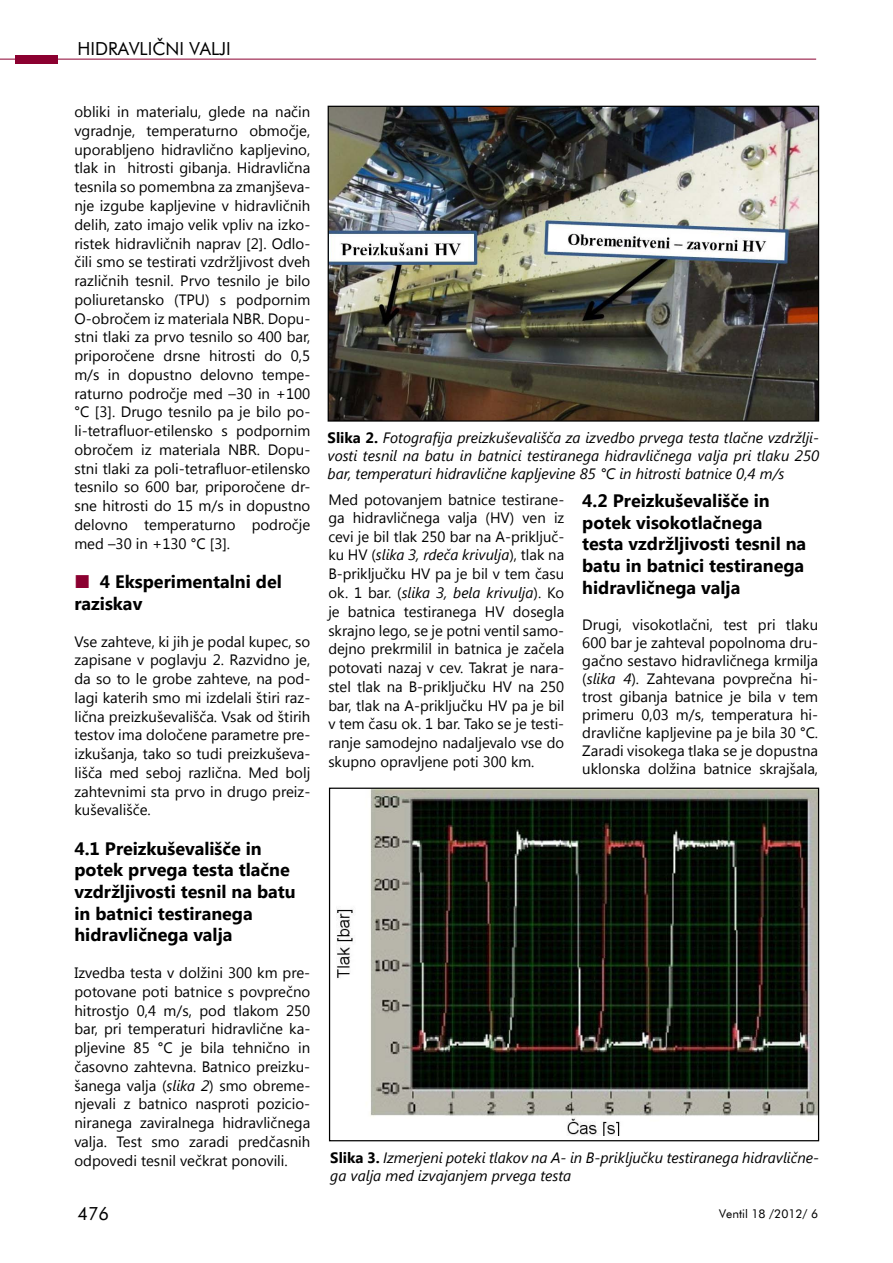
<style>
.page{position:relative;width:893px;height:1263px;background:#fff}
.page>*{position:absolute;margin:0;border:0;box-sizing:border-box;transform-origin:0 0}
.t1{font:700 18px/21.6px "Segoe UI";color:#000}
.t2{font:18px "Futura BT";color:#000}
.t3{font:15px/18.8px "Segoe UI";color:#000;text-align:justify}
.t4{font:italic 15px/18px "Segoe UI";color:#000;text-align:justify}
.t5{font:12px "Futura BT";color:#000}
.s1{font-size:18.3px;color:#8b0030}
.s2{font-style:italic}
.s3{font-weight:700;font-style:normal}
</style>
<div class="page">
<hr style="left:0;top:59px;width:816px;height:1px;background:#8b0030">
<div style="left:15px;top:55px;width:43px;height:8px;background:#8b0030"></div>
<img style="left:330px;top:108px;width:487px;height:312px">
<div style="left:328px;top:106px;width:491px;height:316px;border:1px solid #000"></div>
<img style="left:337px;top:790px;width:480px;height:345px">
<p class="t2" style="left:78px;top:38px;width:155px">HIDRAVLIČNI VALJI</p>
<p class="t3" style="left:74px;top:102px;width:237px">obliki in materialu, glede na način vgradnje, temperaturno območje, uporabljeno hidravlično kapljevino, tlak in hitrosti gibanja. Hidravlična tesnila so pomembna za zmanjševa&shy;nje izgube kapljevine v hidravličnih delih, zato imajo velik vpliv na izko&shy;ristek hidravličnih naprav [2]. Odlo&shy;čili smo se testirati vzdržljivost dveh različnih tesnil. Prvo tesnilo je bilo poliuretansko (TPU) s podpornim O-obročem iz materiala NBR. Dopu&shy;stni tlaki za prvo tesnilo so 400 bar, priporočene drsne hitrosti do 0,5 m/s in dopustno delovno tempe&shy;raturno področje med –30 in +100 °C [3]. Drugo tesnilo pa je bilo po&shy;li-tetrafluor-etilensko s podpornim obročem iz materiala NBR. Dopu&shy;stni tlaki za poli-tetrafluor-etilensko tesnilo so 600 bar, priporočene dr&shy;sne hitrosti do 15 m/s in dopustno delovno temperaturno področje med –30 in +130 °C [3].</p>
<p class="t1" style="left:74px;top:570px;width:209px"><span class="s1">■</span> 4 Eksperimentalni del raziskav</p>
<p class="t3" style="left:74px;top:631px;width:237px">Vse zahteve, ki jih je podal kupec, so zapisane v poglavju 2. Razvidno je, da so to le grobe zahteve, na pod&shy;lagi katerih smo mi izdelali štiri raz&shy;lična preizkuševališča. Vsak od štirih testov ima določene parametre pre&shy;izkušanja, tako so tudi preizkuševa&shy;lišča med seboj različna. Med bolj zahtevnimi sta prvo in drugo preiz&shy;kuševališče.</p>
<p class="t1" style="left:74px;top:837px;width:223px">4.1 Preizkuševališče in potek prvega testa tlačne vzdržljivosti tesnil na batu in batnici testiranega hidravličnega valja</p>
<p class="t3" style="left:74px;top:963px;width:237px">Izvedba testa v dolžini 300 km pre&shy;potovane poti batnice s povprečno hitrostjo 0,4 m/s, pod tlakom 250 bar, pri temperaturi hidravlične ka&shy;pljevine 85 °C je bila tehnično in časovno zahtevna. Batnico preizku&shy;šanega valja (<span class="s2">slika 2</span>) smo obreme&shy;njevali z batnico nasproti pozicio&shy;niranega zaviralnega hidravličnega valja. Test smo zaradi predčasnih odpovedi tesnil večkrat ponovili.</p>
<p class="t4" style="left:328px;top:428px;width:493px"><span class="s3">Slika 2.</span> Fotografija preizkuševališča za izvedbo prvega testa tlačne vzdržlji&shy;vosti tesnil na batu in batnici testiranega hidravličnega valja pri tlaku 250 bar, temperaturi hidravlične kapljevine 85 °C in hitrosti batnice 0,4 m/s</p>
<p class="t3" style="left:328px;top:490px;width:237px">Med potovanjem batnice testirane&shy;ga hidravličnega valja (HV) ven iz cevi je bil tlak 250 bar na A-priključ&shy;ku HV (<span class="s2">slika 3, rdeča krivulja</span>), tlak na B-priključku HV pa je bil v tem času ok. 1 bar. (<span class="s2">slika 3, bela krivulja</span>). Ko je batnica testiranega HV dosegla skrajno lego, se je potni ventil samo&shy;dejno prekrmilil in batnica je začela potovati nazaj v cev. Takrat je nara&shy;stel tlak na B-priključku HV na 250 bar, tlak na A-priključku HV pa je bil v tem času ok. 1 bar. Tako se je testi&shy;ranje samodejno nadaljevalo vse do skupno opravljene poti 300 km.</p>
<p class="t1" style="left:582px;top:489px;width:226px">4.2 Preizkuševališče in potek visokotlačnega testa vzdržljivosti tesnil na batu in batnici testiranega hidravličnega valja</p>
<p class="t3" style="left:582px;top:615px;width:237px;line-height:18px">Drugi, visokotlačni, test pri tlaku 600 bar je zahteval popolnoma dru&shy;gačno sestavo hidravličnega krmilja (<span class="s2">slika 4</span>). Zahtevana povprečna hi&shy;trost gibanja batnice je bila v tem primeru 0,03 m/s, temperatura hi&shy;dravlične kapljevine pa je bila 30 °C.<br>Zaradi visokega tlaka se je dopustna uklonska dolžina batnice skrajšala,</p>
<p class="t4" style="left:330px;top:1148px;width:490px"><span class="s3">Slika 3.</span> Izmerjeni poteki tlakov na A- in B-priključku testiranega hidravlične&shy;ga valja med izvajanjem prvega testa</p>
<p class="t2" style="left:77px;top:1203px;width:33px">476</p>
<p class="t5" style="left:719px;top:1206px;width:100px">Ventil 18 /2012/ 6</p>
</div>
